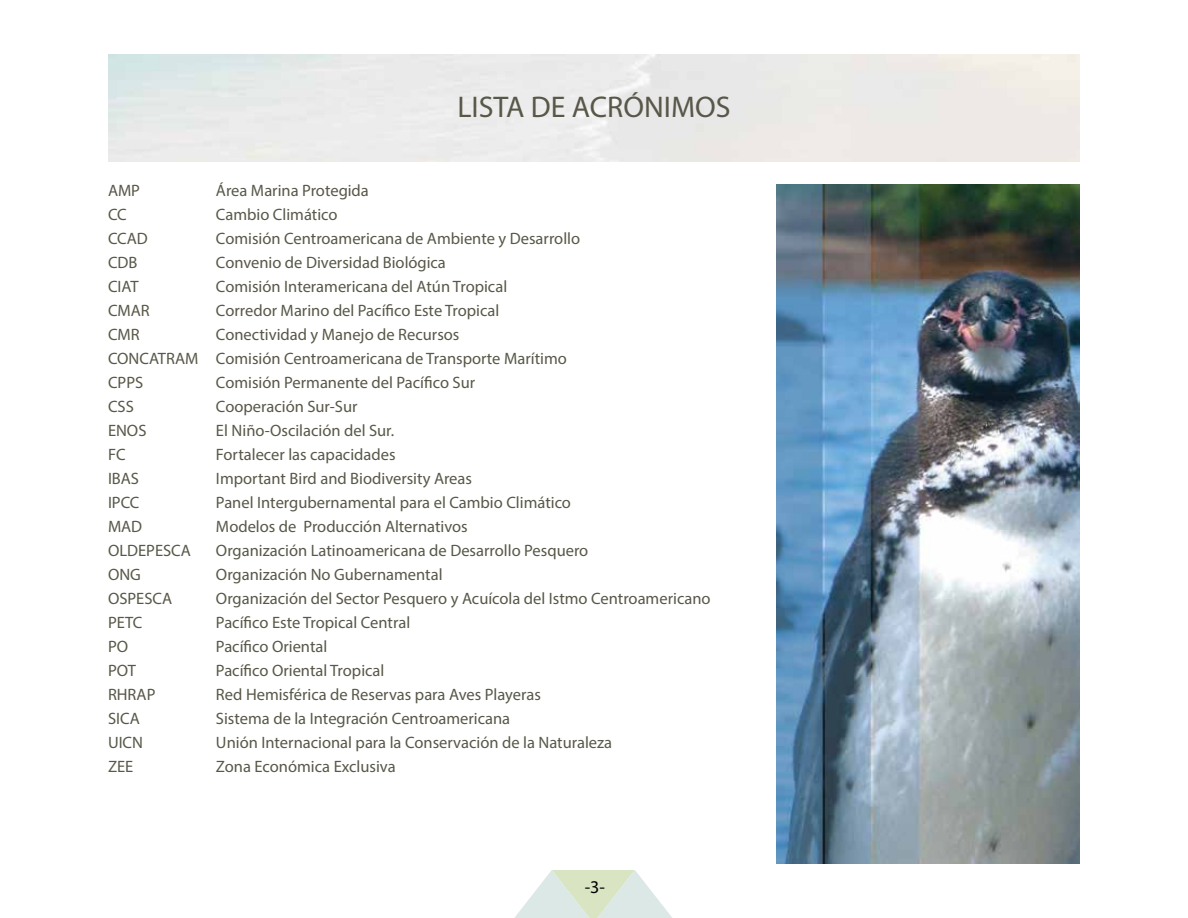
<style>
.page{position:relative;width:1188px;height:918px;background:#fff}
.page>*{position:absolute;margin:0;border:0;box-sizing:border-box;transform-origin:0 0}
.t1{font:30px "Myriad Pro";color:#585748}
.t2{font:18px "Myriad Pro";color:#000}
.t3{font:16.5px/24px "Myriad Pro";color:#585748}
</style>
<div class="page">
<svg style="left:514px;top:870px;width:158px;height:48px"></svg>
<img style="left:777px;top:185px;width:302px;height:679px">
<h1 class="t1" style="left:457px;top:88px;width:275px">LISTA DE ACRÓNIMOS</h1>
<p class="t3" style="left:108px;top:178px;width:34px">AMP</p>
<p class="t3" style="left:216px;top:178px;width:154px">Área Marina Protegida</p>
<p class="t3" style="left:108px;top:202px;width:20px">CC</p>
<p class="t3" style="left:216px;top:202px;width:123px">Cambio Climático</p>
<p class="t3" style="left:108px;top:226px;width:41px">CCAD</p>
<p class="t3" style="left:216px;top:226px;width:366px">Comisión Centroamericana de Ambiente y Desarrollo</p>
<p class="t3" style="left:108px;top:250px;width:31px">CDB</p>
<p class="t3" style="left:216px;top:250px;width:231px">Convenio de Diversidad Biológica</p>
<p class="t3" style="left:108px;top:274px;width:32px">CIAT</p>
<p class="t3" style="left:216px;top:274px;width:293px">Comisión Interamericana del Atún Tropical</p>
<p class="t3" style="left:108px;top:298px;width:43px">CMAR</p>
<p class="t3" style="left:216px;top:298px;width:285px">Corredor Marino del Pacífico Este Tropical</p>
<p class="t3" style="left:108px;top:322px;width:33px">CMR</p>
<p class="t3" style="left:108px;top:322px;width:460px;text-indent:108px">Conectividad y Manejo de Recursos<br>CONCATRAM Comisión Centroamericana de Transporte Marítimo<br>CPPS</p>
<p class="t3" style="left:216px;top:370px;width:261px">Comisión Permanente del Pacífico Sur</p>
<p class="t3" style="left:108px;top:394px;width:27px">CSS</p>
<p class="t3" style="left:216px;top:394px;width:143px">Cooperación Sur-Sur</p>
<p class="t3" style="left:108px;top:418px;width:40px">ENOS</p>
<p class="t3" style="left:216px;top:418px;width:180px">El Niño-Oscilación del Sur.</p>
<p class="t3" style="left:108px;top:442px;width:19px">FC</p>
<p class="t3" style="left:216px;top:442px;width:181px">Fortalecer las capacidades</p>
<p class="t3" style="left:108px;top:466px;width:33px">IBAS</p>
<p class="t3" style="left:216px;top:466px;width:258px">Important Bird and Biodiversity Areas</p>
<p class="t3" style="left:108px;top:490px;width:33px">IPCC</p>
<p class="t3" style="left:216px;top:490px;width:357px">Panel Intergubernamental para el Cambio Climático</p>
<p class="t3" style="left:108px;top:514px;width:36px">MAD</p>
<p class="t3" style="left:216px;top:514px;width:253px">Modelos de Producción Alternativos</p>
<p class="t3" style="left:108px;top:538px;width:85px">OLDEPESCA</p>
<p class="t3" style="left:216px;top:538px;width:374px">Organización Latinoamericana de Desarrollo Pesquero</p>
<p class="t3" style="left:108px;top:562px;width:34px">ONG</p>
<p class="t3" style="left:216px;top:562px;width:228px">Organización No Gubernamental</p>
<p class="t3" style="left:108px;top:586px;width:66px">OSPESCA</p>
<p class="t3" style="left:216px;top:586px;width:496px">Organización del Sector Pesquero y Acuícola del Istmo Centroamericano</p>
<p class="t3" style="left:108px;top:610px;width:36px">PETC</p>
<p class="t3" style="left:216px;top:610px;width:196px">Pacífico Este Tropical Central</p>
<p class="t3" style="left:108px;top:634px;width:22px">PO</p>
<p class="t3" style="left:216px;top:634px;width:113px">Pacífico Oriental</p>
<p class="t3" style="left:108px;top:658px;width:29px">POT</p>
<p class="t3" style="left:216px;top:658px;width:170px">Pacífico Oriental Tropical</p>
<p class="t3" style="left:108px;top:682px;width:49px">RHRAP</p>
<p class="t3" style="left:216px;top:682px;width:326px">Red Hemisférica de Reservas para Aves Playeras</p>
<p class="t3" style="left:108px;top:706px;width:33px">SICA</p>
<p class="t3" style="left:216px;top:706px;width:296px">Sistema de la Integración Centroamericana</p>
<p class="t3" style="left:108px;top:730px;width:37px">UICN</p>
<p class="t3" style="left:216px;top:730px;width:398px">Unión Internacional para la Conservación de la Naturaleza</p>
<p class="t3" style="left:108px;top:754px;width:27px">ZEE</p>
<p class="t3" style="left:216px;top:754px;width:181px">Zona Económica Exclusiva</p>
<p class="t2" style="left:585px;top:875px;width:22px">-3-</p>
</div>
